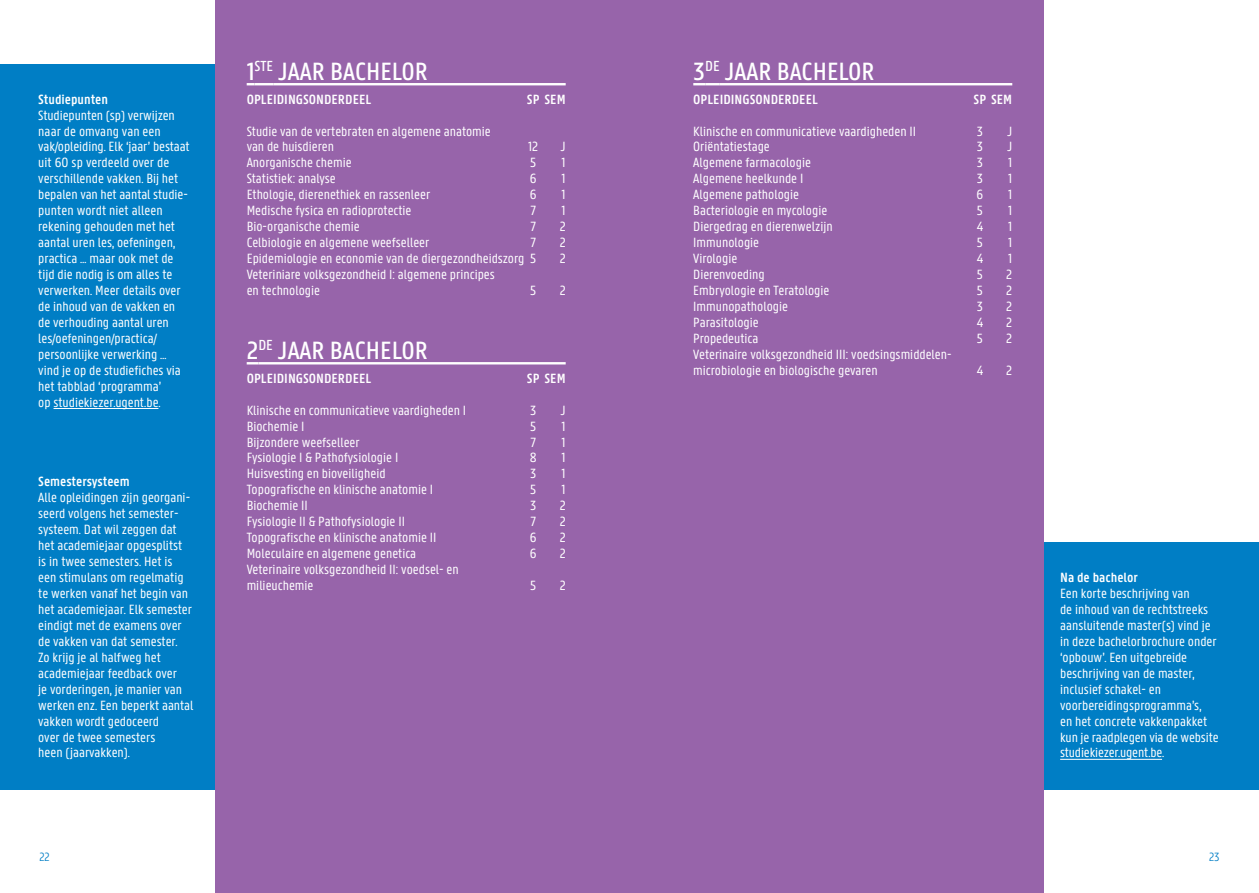
<style>
.page{position:relative;width:1259px;height:893px;background:#fff}
.page>*{position:absolute;margin:0;border:0;box-sizing:border-box;transform-origin:0 0}
.t1{font:500 26.7px "U Gent Panno Text";color:#fff}
.t2{font:14.25px/15.9px "U Gent Panno Text";color:#fff}
.t3{font:600 14.25px "U Gent Panno Text";color:#fff}
.t4{font:300 12.75px "U Gent Panno Text";color:#007ec5}
</style>
<div class="page">
<div style="left:0;top:64px;width:215px;height:725px;background:#007ec5"></div>
<div style="left:215px;top:0;width:414px;height:893px;background:#9764aa"></div>
<div style="left:1040px;top:542px;width:219px;height:247px;background:#007ec5"></div>
<div style="left:629px;top:0;width:415px;height:893px;background:#9764aa"></div>
<svg style="left:247px;top:83px;width:26px;height:2px"></svg>
<hr style="left:273px;top:83px;width:293px;height:2px;background:#fff">
<svg style="left:247px;top:362px;width:26px;height:2px"></svg>
<hr style="left:273px;top:362px;width:293px;height:2px;background:#fff">
<svg style="left:693px;top:83px;width:27px;height:2px"></svg>
<hr style="left:720px;top:83px;width:292px;height:2px;background:#fff">
<hr style="left:54px;top:408px;width:104px;height:1px;background:#fff">
<hr style="left:1060px;top:759px;width:102px;height:1px;background:#fff">
<p class="t3" style="left:38px;top:90px;width:71px">Studiepunten</p>
<p class="t2" style="left:38px;top:107px;width:153px">Studiepunten (sp) verwijzen naar de omvang van een vak/opleiding. Elk ‘jaar’ bestaat uit 60 sp verdeeld over de verschillende vakken. Bij het bepalen van het aantal studie&shy;punten wordt niet alleen rekening gehouden met het aantal uren les, oefeningen, practica … maar ook met de tijd die nodig is om alles te verwerken. Meer details over de inhoud van de vakken en de verhouding aantal uren les/oefeningen/practica/ persoonlijke verwerking … vind je op de studiefiches via het tabblad ‘programma’<br>op studiekiezer.ugent.be.</p>
<p class="t3" style="left:38px;top:473px;width:93px">Semestersysteem</p>
<p class="t2" style="left:38px;top:490px;width:157px">Alle opleidingen zijn georgani&shy;seerd volgens het semester&shy;systeem. Dat wil zeggen dat het academiejaar opgesplitst is in twee semesters. Het is een stimulans om regelmatig te werken vanaf het begin van het academiejaar. Elk semester eindigt met de examens over de vakken van dat semester.<br>Zo krijg je al halfweg het academiejaar feedback over<br>je vorderingen, je manier van werken enz. Een beperkt aantal vakken wordt gedoceerd<br>over de twee semesters<br>heen (jaarvakken).</p>
<h1 class="t1" style="left:247px;top:55px;width:183px">1<sup>STE</sup> JAAR BACHELOR</h1>
<p class="t3" style="left:247px;top:90px;width:126px">OPLEIDINGSONDERDEEL</p>
<p class="t3" style="left:527px;top:90px;width:40px">SP SEM</p>
<p class="t2" style="left:247px;top:123px;width:246px">Studie van de vertebraten en algemene anatomie van de huisdieren</p>
<p class="t2" style="left:528px;top:139px;width:12px">12</p>
<p class="t2" style="left:561px;top:139px;width:6px">J</p>
<p class="t2" style="left:247px;top:155px;width:106px">Anorganische chemie</p>
<p class="t2" style="left:530px;top:155px;width:8px">5</p>
<p class="t2" style="left:561px;top:155px;width:6px">1</p>
<p class="t2" style="left:247px;top:171px;width:91px">Statistiek: analyse</p>
<p class="t2" style="left:530px;top:171px;width:8px">6</p>
<p class="t2" style="left:561px;top:171px;width:6px">1</p>
<p class="t2" style="left:247px;top:187px;width:185px">Ethologie, dierenethiek en rassenleer</p>
<p class="t2" style="left:530px;top:187px;width:8px">6</p>
<p class="t2" style="left:561px;top:187px;width:6px">1</p>
<p class="t2" style="left:247px;top:203px;width:166px">Medische fysica en radioprotectie</p>
<p class="t2" style="left:530px;top:203px;width:7px">7</p>
<p class="t2" style="left:561px;top:203px;width:6px">1</p>
<p class="t2" style="left:247px;top:219px;width:114px">Bio-organische chemie</p>
<p class="t2" style="left:530px;top:219px;width:7px">7</p>
<p class="t2" style="left:559px;top:219px;width:8px">2</p>
<p class="t2" style="left:247px;top:234px;width:184px">Celbiologie en algemene weefselleer</p>
<p class="t2" style="left:530px;top:234px;width:7px">7</p>
<p class="t2" style="left:559px;top:234px;width:8px">2</p>
<p class="t2" style="left:247px;top:250px;width:291px">Epidemiologie en economie van de diergezondheidszorg 5</p>
<p class="t2" style="left:559px;top:250px;width:8px">2</p>
<p class="t2" style="left:247px;top:266px;width:250px">Veteriniare volksgezondheid I: algemene principes en technologie</p>
<p class="t2" style="left:530px;top:282px;width:8px">5</p>
<p class="t2" style="left:559px;top:282px;width:8px">2</p>
<h1 class="t1" style="left:247px;top:334px;width:183px">2<sup>DE</sup> JAAR BACHELOR</h1>
<p class="t3" style="left:247px;top:369px;width:126px">OPLEIDINGSONDERDEEL</p>
<p class="t3" style="left:527px;top:369px;width:40px">SP SEM</p>
<p class="t2" style="left:247px;top:402px;width:221px">Klinische en communicatieve vaardigheden I</p>
<p class="t2" style="left:530px;top:402px;width:8px">3</p>
<p class="t2" style="left:561px;top:402px;width:6px">J</p>
<p class="t2" style="left:247px;top:418px;width:59px">Biochemie I</p>
<p class="t2" style="left:530px;top:418px;width:8px">5</p>
<p class="t2" style="left:561px;top:418px;width:6px">1</p>
<p class="t2" style="left:247px;top:434px;width:115px">Bijzondere weefselleer</p>
<p class="t2" style="left:530px;top:434px;width:7px">7</p>
<p class="t2" style="left:561px;top:434px;width:6px">1</p>
<p class="t2" style="left:247px;top:450px;width:153px">Fysiologie I &amp; Pathofysiologie I</p>
<p class="t2" style="left:530px;top:450px;width:8px">8</p>
<p class="t2" style="left:561px;top:450px;width:6px">1</p>
<p class="t2" style="left:247px;top:466px;width:140px">Huisvesting en bioveiligheid</p>
<p class="t2" style="left:530px;top:466px;width:8px">3</p>
<p class="t2" style="left:561px;top:466px;width:6px">1</p>
<p class="t2" style="left:247px;top:482px;width:188px">Topografische en klinische anatomie I</p>
<p class="t2" style="left:530px;top:482px;width:8px">5</p>
<p class="t2" style="left:561px;top:482px;width:6px">1</p>
<p class="t2" style="left:247px;top:498px;width:63px">Biochemie II</p>
<p class="t2" style="left:530px;top:498px;width:8px">3</p>
<p class="t2" style="left:559px;top:498px;width:8px">2</p>
<p class="t2" style="left:247px;top:513px;width:160px">Fysiologie II &amp; Pathofysiologie II</p>
<p class="t2" style="left:530px;top:513px;width:7px">7</p>
<p class="t2" style="left:559px;top:513px;width:8px">2</p>
<p class="t2" style="left:247px;top:529px;width:191px">Topografische en klinische anatomie II</p>
<p class="t2" style="left:530px;top:529px;width:8px">6</p>
<p class="t2" style="left:559px;top:529px;width:8px">2</p>
<p class="t2" style="left:247px;top:545px;width:171px">Moleculaire en algemene genetica</p>
<p class="t2" style="left:530px;top:545px;width:8px">6</p>
<p class="t2" style="left:559px;top:545px;width:8px">2</p>
<p class="t2" style="left:247px;top:561px;width:214px">Veterinaire volksgezondheid II: voedsel- en milieuchemie</p>
<p class="t2" style="left:530px;top:577px;width:8px">5</p>
<p class="t2" style="left:559px;top:577px;width:8px">2</p>
<h1 class="t1" style="left:693px;top:55px;width:183px">3<sup>DE</sup> JAAR BACHELOR</h1>
<p class="t3" style="left:693px;top:90px;width:126px">OPLEIDINGSONDERDEEL</p>
<p class="t3" style="left:973px;top:90px;width:40px">SP SEM</p>
<p class="t2" style="left:693px;top:123px;width:224px">Klinische en communicatieve vaardigheden II</p>
<p class="t2" style="left:976px;top:123px;width:8px">3</p>
<p class="t2" style="left:1007px;top:123px;width:6px">J</p>
<p class="t2" style="left:693px;top:139px;width:78px">Oriëntatiestage</p>
<p class="t2" style="left:976px;top:139px;width:8px">3</p>
<p class="t2" style="left:1007px;top:139px;width:6px">J</p>
<p class="t2" style="left:693px;top:155px;width:119px">Algemene farmacologie</p>
<p class="t2" style="left:976px;top:155px;width:8px">3</p>
<p class="t2" style="left:1008px;top:155px;width:6px">1</p>
<p class="t2" style="left:693px;top:171px;width:112px">Algemene heelkunde I</p>
<p class="t2" style="left:976px;top:171px;width:8px">3</p>
<p class="t2" style="left:1008px;top:171px;width:6px">1</p>
<p class="t2" style="left:693px;top:187px;width:107px">Algemene pathologie</p>
<p class="t2" style="left:976px;top:187px;width:8px">6</p>
<p class="t2" style="left:1008px;top:187px;width:6px">1</p>
<p class="t2" style="left:693px;top:203px;width:135px">Bacteriologie en mycologie</p>
<p class="t2" style="left:977px;top:203px;width:8px">5</p>
<p class="t2" style="left:1008px;top:203px;width:6px">1</p>
<p class="t2" style="left:693px;top:219px;width:141px">Diergedrag en dierenwelzijn</p>
<p class="t2" style="left:976px;top:219px;width:8px">4</p>
<p class="t2" style="left:1008px;top:219px;width:6px">1</p>
<p class="t2" style="left:693px;top:234px;width:67px">Immunologie</p>
<p class="t2" style="left:977px;top:234px;width:8px">5</p>
<p class="t2" style="left:1008px;top:234px;width:6px">1</p>
<p class="t2" style="left:693px;top:250px;width:45px">Virologie</p>
<p class="t2" style="left:976px;top:250px;width:8px">4</p>
<p class="t2" style="left:1008px;top:250px;width:6px">1</p>
<p class="t2" style="left:693px;top:266px;width:73px">Dierenvoeding</p>
<p class="t2" style="left:977px;top:266px;width:8px">5</p>
<p class="t2" style="left:1006px;top:266px;width:8px">2</p>
<p class="t2" style="left:693px;top:282px;width:138px">Embryologie en Teratologie</p>
<p class="t2" style="left:977px;top:282px;width:8px">5</p>
<p class="t2" style="left:1006px;top:282px;width:8px">2</p>
<p class="t2" style="left:693px;top:298px;width:96px">Immunopathologie</p>
<p class="t2" style="left:976px;top:298px;width:8px">3</p>
<p class="t2" style="left:1006px;top:298px;width:8px">2</p>
<p class="t2" style="left:693px;top:314px;width:67px">Parasitologie</p>
<p class="t2" style="left:976px;top:314px;width:8px">4</p>
<p class="t2" style="left:1006px;top:314px;width:8px">2</p>
<p class="t2" style="left:693px;top:330px;width:67px">Propedeutica</p>
<p class="t2" style="left:977px;top:330px;width:8px">5</p>
<p class="t2" style="left:1006px;top:330px;width:8px">2</p>
<p class="t2" style="left:693px;top:346px;width:260px">Veterinaire volksgezondheid III: voedsingsmiddelen&shy;microbiologie en biologische gevaren</p>
<p class="t2" style="left:976px;top:362px;width:8px">4</p>
<p class="t2" style="left:1006px;top:362px;width:8px">2</p>
<p class="t3" style="left:1060px;top:569px;width:79px">Na de bachelor</p>
<p class="t2" style="left:1060px;top:585px;width:160px">Een korte beschrijving van<br>de inhoud van de rechtstreeks aansluitende master(s) vind je in deze bachelorbrochure onder ‘opbouw’. Een uitgebreide beschrijving van de master, inclusief schakel- en voorbereidingsprogramma’s,<br>en het concrete vakkenpakket kun je raadplegen via de website studiekiezer.ugent.be.</p>
<p class="t4" style="left:39px;top:849px;width:12px">22</p>
<p class="t4" style="left:1209px;top:849px;width:12px">23</p>
</div>
